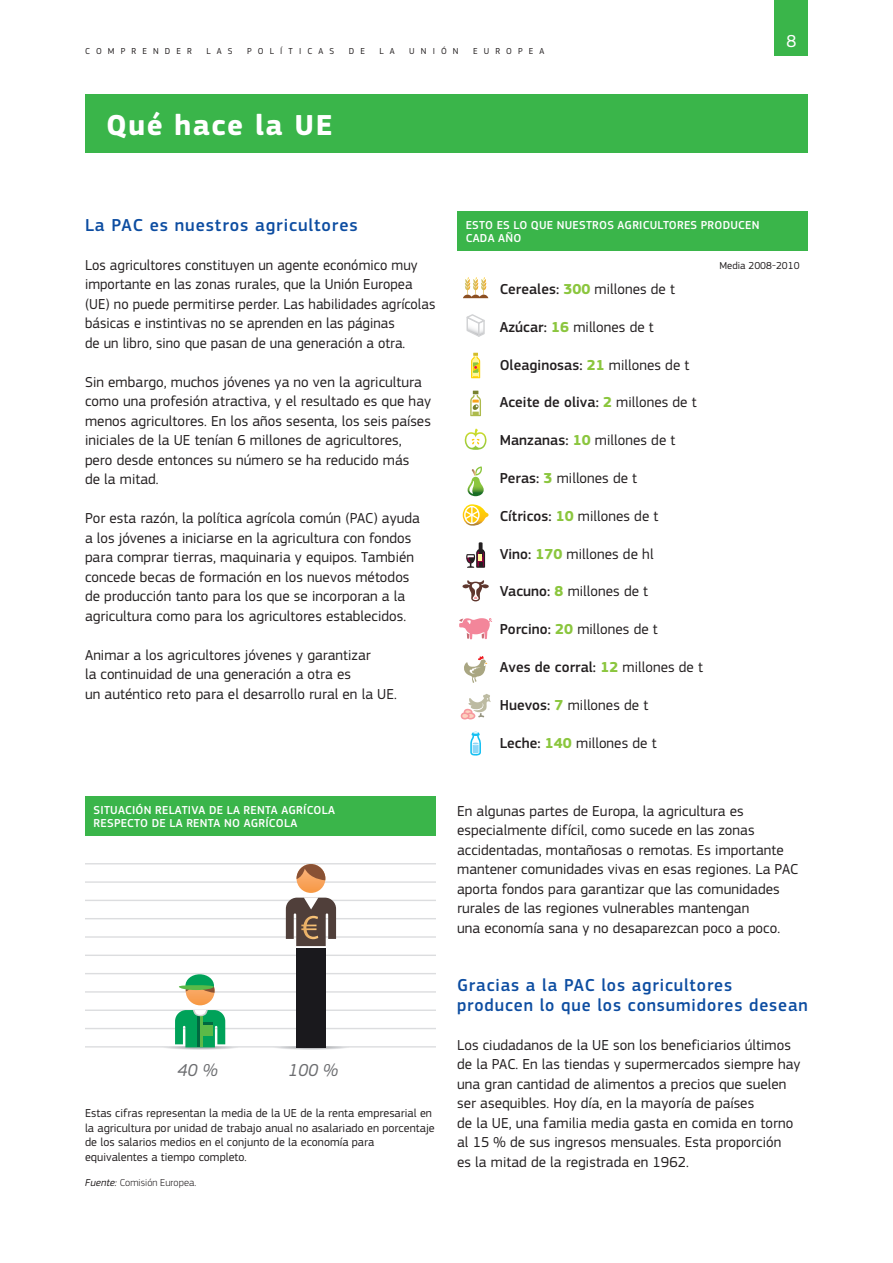
<style>
.page{position:relative;width:893px;height:1263px;background:#fff}
.page>*{position:absolute;margin:0;border:0;box-sizing:border-box;transform-origin:0 0}
.t1{font:700 30px "EC Square Sans Pro";letter-spacing:.05em;color:#fff}
.t2{font:500 18px/19.5px "EC Square Sans Pro";letter-spacing:.05em;color:#0d4da1}
.t3{font:italic 18px "EC Square Sans Pro";color:#6c6d70}
.t4{font:18px "EC Square Sans Pro";color:#fff}
.t5{font:15px/19.5px "EC Square Sans Pro";letter-spacing:.005em;color:#231f20}
.t6{font:500 15px "EC Square Sans Pro";letter-spacing:.005em;color:#231f20}
.t7{font:12px/14.4px "EC Square Sans Pro";letter-spacing:.005em;color:#231f20}
.t8{font:500 12px/13.5px "EC Square Sans Pro";letter-spacing:.02em;color:#fff}
.t9{font:300 10.5px "EC Square Sans Pro";letter-spacing:.005em;color:#231f20}
.t10{font:10.5px "EC Square Sans Pro";letter-spacing:.005em;color:#231f20}
.t11{font:9px "EC Square Sans Pro";letter-spacing:.68em;color:#231f20}
.s1{font-weight:400;font-style:italic}
.s2{font-weight:500}
.s3{font-weight:700;color:#8bc63e}
.s4{font-weight:400}
</style>
<div class="page">
<div style="left:775px;top:0;width:33px;height:55px;background:#3ab54a"></div>
<div style="left:85px;top:94px;width:723px;height:59px;background:#3ab54a"></div>
<hr style="left:85px;top:1046px;width:351px;height:1px;background:#dcdddf">
<hr style="left:85px;top:863px;width:351px;height:1px;background:#dcdddf">
<hr style="left:85px;top:881px;width:351px;height:2px;background:#dcdddf">
<hr style="left:85px;top:900px;width:351px;height:1px;background:#dcdddf">
<hr style="left:85px;top:918px;width:351px;height:1px;background:#dcdddf">
<hr style="left:85px;top:936px;width:351px;height:2px;background:#dcdddf">
<hr style="left:85px;top:954px;width:351px;height:2px;background:#dcdddf">
<hr style="left:85px;top:973px;width:351px;height:1px;background:#dcdddf">
<hr style="left:85px;top:991px;width:351px;height:2px;background:#dcdddf">
<hr style="left:85px;top:1009px;width:351px;height:2px;background:#dcdddf">
<hr style="left:85px;top:1028px;width:351px;height:1px;background:#dcdddf">
<svg style="left:272px;top:1046px;width:78px;height:4px"></svg>
<div style="left:296px;top:948px;width:30px;height:99px;background:#1a191d"></div>
<svg style="left:296px;top:864px;width:29px;height:29px"></svg>
<svg style="left:296px;top:864px;width:29px;height:16px"></svg>
<svg style="left:186px;top:976px;width:29px;height:29px"></svg>
<svg style="left:162px;top:1010px;width:77px;height:40px"></svg>
<svg style="left:179px;top:974px;width:36px;height:19px"></svg>
<svg style="left:286px;top:897px;width:50px;height:49px;background:#78685f"></svg>
<div style="left:85px;top:796px;width:351px;height:39px;background:#3ab54a"></div>
<div style="left:457px;top:211px;width:351px;height:39px;background:#3ab54a"></div>
<svg style="left:463px;top:277px;width:25px;height:21px"></svg>
<svg style="left:459px;top:618px;width:33px;height:21px"></svg>
<svg style="left:470px;top:732px;width:11px;height:24px"></svg>
<svg style="left:464px;top:656px;width:23px;height:27px"></svg>
<svg style="left:465px;top:428px;width:22px;height:22px"></svg>
<svg style="left:463px;top:504px;width:25px;height:22px"></svg>
<svg style="left:470px;top:391px;width:11px;height:25px"></svg>
<svg style="left:466px;top:542px;width:19px;height:26px"></svg>
<svg style="left:462px;top:580px;width:27px;height:21px"></svg>
<svg style="left:468px;top:466px;width:16px;height:30px"></svg>
<svg style="left:461px;top:694px;width:30px;height:25px"></svg>
<svg style="left:466px;top:314px;width:19px;height:23px"></svg>
<svg style="left:471px;top:353px;width:9px;height:25px"></svg>
<p class="t11" style="left:85px;top:45px;width:108px">COMPRENDER</p>
<p class="t11" style="left:206px;top:45px;width:28px">LAS</p>
<p class="t11" style="left:247px;top:45px;width:89px">POLÍTICAS</p>
<p class="t11" style="left:349px;top:45px;width:18px">D E</p>
<p class="t11" style="left:379px;top:45px;width:17px">L A</p>
<p class="t11" style="left:409px;top:45px;width:51px">UNIÓN</p>
<p class="t11" style="left:473px;top:45px;width:73px">EUROPEA</p>
<h1 class="t1" style="left:106px;top:107px;width:228px">Qué hace la UE</h1>
<p class="t4" style="left:786px;top:30px;width:12px">8</p>
<p class="t2" style="left:85px;top:215px;width:274px">La PAC es nuestros agricultores</p>
<p class="t5" style="left:85px;top:255px;width:352px">Los agricultores constituyen un agente económico muy importante en las zonas rurales, que la Unión Europea (UE) no puede permitirse perder. Las habilidades agrícolas básicas e instintivas no se aprenden en las páginas<br>de un libro, sino que pasan de una generación a otra.</p>
<p class="t5" style="left:85px;top:372px;width:348px">Sin embargo, muchos jóvenes ya no ven la agricultura como una profesión atractiva, y el resultado es que hay menos agricultores. En los años sesenta, los seis países iniciales de la UE tenían 6 millones de agricultores, pero desde entonces su número se ha reducido más<br>de la mitad.</p>
<p class="t5" style="left:85px;top:509px;width:336px">Por esta razón, la política agrícola común (PAC) ayuda a los jóvenes a iniciarse en la agricultura con fondos para comprar tierras, maquinaria y equipos. También concede becas de formación en los nuevos métodos de producción tanto para los que se incorporan a la agricultura como para los agricultores establecidos.</p>
<p class="t5" style="left:85px;top:645px;width:313px">Animar a los agricultores jóvenes y garantizar<br>la continuidad de una generación a otra es<br>un auténtico reto para el desarrollo rural en la UE.</p>
<p class="t8" style="left:94px;top:803px;width:243px">SITUACIÓN RELATIVA DE LA RENTA AGRÍCOLA<br>RESPECTO DE LA RENTA NO AGRÍCOLA</p>
<p class="t3" style="left:178px;top:1059px;width:41px">40 %</p>
<p class="t3" style="left:288px;top:1059px;width:52px">100 %</p>
<p class="t7" style="left:85px;top:1106px;width:351px">Estas cifras representan la media de la UE de la renta empresarial en la agricultura por unidad de trabajo anual no asalariado en porcentaje de los salarios medios en el conjunto de la economía para equivalentes a tiempo completo.</p>
<p class="t9" style="left:85px;top:1176px;width:113px"><span class="s1">Fuente:</span> Comisión Europea.</p>
<p class="t8" style="left:466px;top:218px;width:295px">ESTO ES LO QUE NUESTROS AGRICULTORES PRODUCEN<br>CADA AÑO</p>
<p class="t10" style="left:719px;top:259px;width:82px">Media 2008-2010</p>
<p class="t5" style="left:500px;top:279px;width:177px"><span class="s2">Cereales:</span> <span class="s3">300</span> millones de t</p>
<p class="t5" style="left:500px;top:317px;width:156px"><span class="s2">Azúcar:</span> <span class="s3">16</span> millones de t</p>
<p class="t6" style="left:500px;top:356px;width:191px">Oleaginosas: <span class="s3">21</span> <span class="s4">millones de t</span></p>
<p class="t6" style="left:500px;top:394px;width:198px">Aceite de oliva: <span class="s3">2</span> <span class="s4">millones de t</span></p>
<p class="t5" style="left:500px;top:431px;width:177px"><span class="s2">Manzanas:</span> <span class="s3">10</span> millones de t</p>
<p class="t5" style="left:500px;top:468px;width:139px"><span class="s2">Peras:</span> <span class="s3">3</span> millones de t</p>
<p class="t5" style="left:500px;top:506px;width:160px"><span class="s2">Cítricos:</span> <span class="s3">10</span> millones de t</p>
<p class="t5" style="left:500px;top:544px;width:155px"><span class="s2">Vino:</span> <span class="s3">170</span> millones de hl</p>
<p class="t5" style="left:500px;top:582px;width:150px"><span class="s2">Vacuno:</span> <span class="s3">8</span> millones de t</p>
<p class="t5" style="left:500px;top:620px;width:160px"><span class="s2">Porcino:</span> <span class="s3">20</span> millones de t</p>
<p class="t6" style="left:500px;top:658px;width:205px">Aves de corral: <span class="s3">12</span> <span class="s4">millones de t</span></p>
<p class="t5" style="left:500px;top:695px;width:150px"><span class="s2">Huevos:</span> <span class="s3">7</span> millones de t</p>
<p class="t5" style="left:500px;top:733px;width:158px"><span class="s2">Leche:</span> <span class="s3">140</span> millones de t</p>
<p class="t5" style="left:457px;top:801px;width:343px">En algunas partes de Europa, la agricultura es especialmente difícil, como sucede en las zonas accidentadas, montañosas o remotas. Es importante mantener comunidades vivas en esas regiones. La PAC aporta fondos para garantizar que las comunidades rurales de las regiones vulnerables mantengan<br>una economía sana y no desaparezcan poco a poco.</p>
<p class="t2" style="left:457px;top:976px;width:352px">Gracias a la PAC los agricultores producen lo que los consumidores desean</p>
<p class="t5" style="left:457px;top:1035px;width:345px">Los ciudadanos de la UE son los beneficiarios últimos de la PAC. En las tiendas y supermercados siempre hay una gran cantidad de alimentos a precios que suelen ser asequibles. Hoy día, en la mayoría de países<br>de la UE, una familia media gasta en comida en torno al 15 % de sus ingresos mensuales. Esta proporción<br>es la mitad de la registrada en 1962.</p>
</div>
